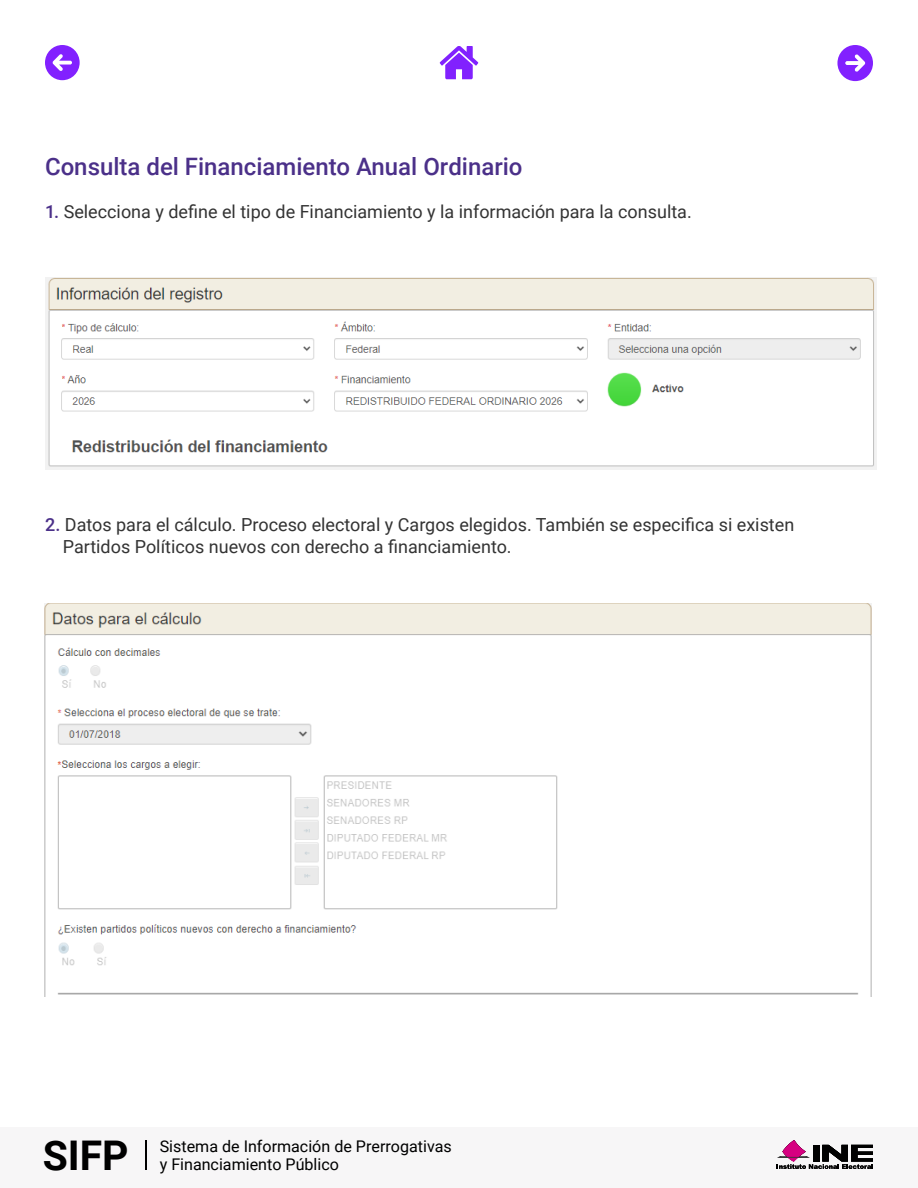
<style>
.page{position:relative;width:918px;height:1188px;background:#fff}
.page>*{position:absolute;margin:0;border:0;box-sizing:border-box;transform-origin:0 0}
.t1{font:700 40.95px "Roboto";color:#000}
.t2{font:500 24px "Roboto";color:#4b3089}
.t3{font:18px/21.6px "Roboto";color:#333}
.t4{font:16.05px/17.7px "Roboto";color:#000}
.s1{font-weight:500;color:#4b3089}
</style>
<div class="page">
<div style="left:0;top:1127px;width:918px;height:61px;background:#f7f6f7"></div>
<svg style="left:440px;top:46px;width:38px;height:33px"></svg>
<hr style="left:145px;top:1140px;width:1px;height:30px;background:#000">
<svg style="left:777px;top:1140px;width:96px;height:29px"></svg>
<svg style="left:45px;top:45px;width:35px;height:35px"></svg>
<svg style="left:837px;top:45px;width:36px;height:36px"></svg>
<img style="left:45px;top:278px;width:831px;height:192px">
<img style="left:44px;top:603px;width:827px;height:393px">
<h2 class="t2" style="left:45px;top:150px;width:479px">Consulta del Financiamiento Anual Ordinario</h2>
<p class="t3" style="left:45px;top:200px;width:648px"><span class="s1">1.</span> Selecciona y define el tipo de Financiamiento y la información para la consulta.</p>
<p class="t3" style="left:63px;top:514px;width:733px;text-indent:-18px"><span class="s1">2.</span> Datos para el cálculo. Proceso electoral y Cargos elegidos. También se especifica si existen<br>Partidos Políticos nuevos con derecho a financiamiento.</p>
<h1 class="t1" style="left:43px;top:1126px;width:87px">SIFP</h1>
<p class="t4" style="left:160px;top:1137px;width:294px">Sistema de Información de Prerrogativas y Financiamiento Público</p>
</div>
